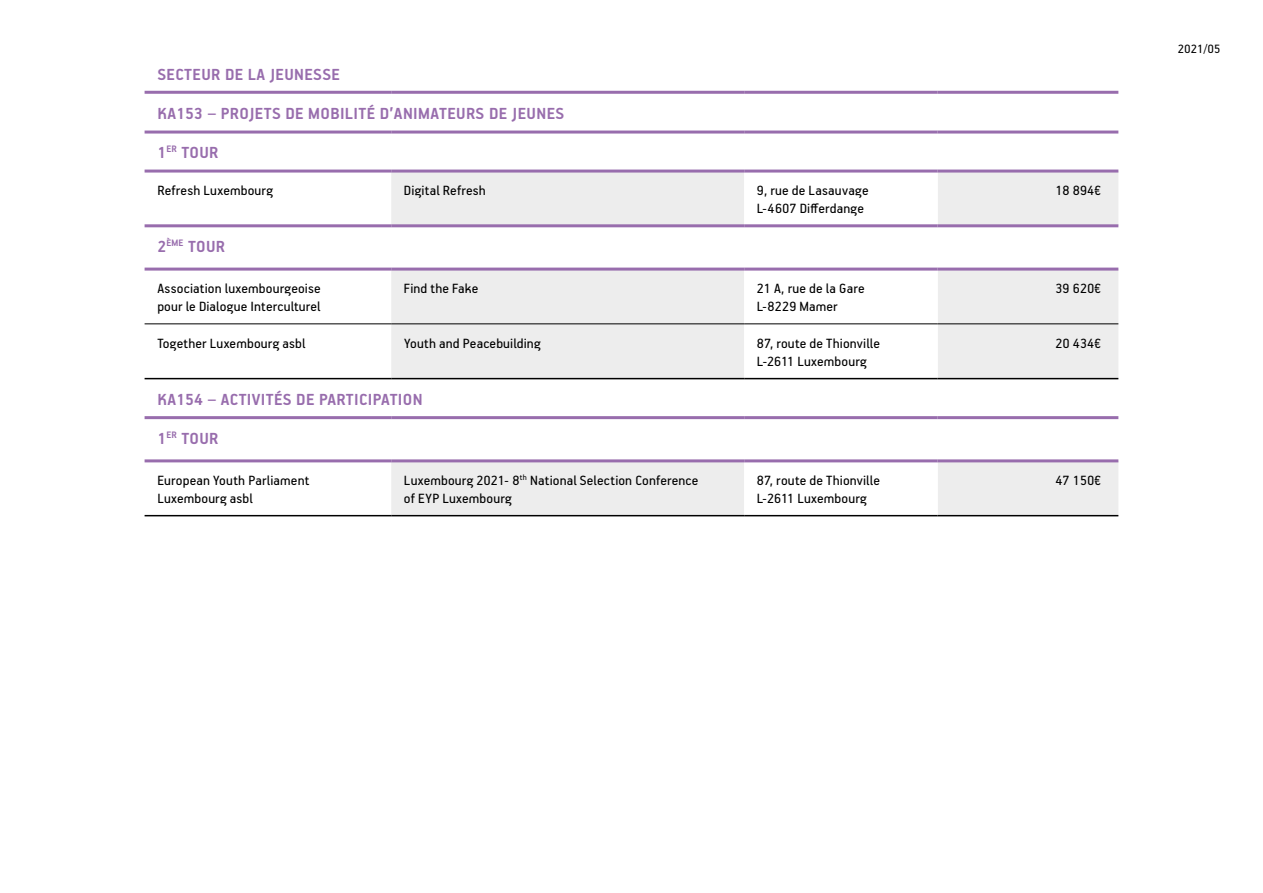
<style>
.page{position:relative;width:1263px;height:893px;background:#fff}
.page>*{position:absolute;margin:0;border:0;box-sizing:border-box;transform-origin:0 0}
.t1{font:700 18px/39px "PF Handbook Pro";letter-spacing:.02em;color:#986dad}
.t2{font:15px/18px "PF Handbook Pro";letter-spacing:.01em;color:#000}
.t3{font:13.5px "PF Handbook Pro";color:#000}
</style>
<div class="page">
<svg style="left:391px;top:173px;width:727px;height:342px;fill:#ededed"></svg>
<svg style="left:744px;top:173px;width:194px;height:342px"></svg>
<hr style="left:145px;top:323px;width:246px;height:1px;background:#000">
<hr style="left:391px;top:323px;width:353px;height:1px;background:#000">
<hr style="left:744px;top:323px;width:194px;height:1px;background:#000">
<hr style="left:938px;top:323px;width:180px;height:1px;background:#000">
<hr style="left:145px;top:224px;width:246px;height:3px;background:#986dad">
<hr style="left:391px;top:224px;width:353px;height:3px;background:#986dad">
<hr style="left:744px;top:224px;width:194px;height:3px;background:#986dad">
<hr style="left:938px;top:224px;width:180px;height:3px;background:#986dad">
<hr style="left:145px;top:268px;width:246px;height:3px;background:#986dad">
<hr style="left:391px;top:268px;width:353px;height:3px;background:#986dad">
<hr style="left:744px;top:268px;width:194px;height:3px;background:#986dad">
<hr style="left:938px;top:268px;width:180px;height:3px;background:#986dad">
<hr style="left:145px;top:91px;width:246px;height:3px;background:#986dad">
<hr style="left:391px;top:91px;width:353px;height:3px;background:#986dad">
<hr style="left:744px;top:91px;width:194px;height:3px;background:#986dad">
<hr style="left:938px;top:91px;width:180px;height:3px;background:#986dad">
<hr style="left:145px;top:378px;width:246px;height:1px;background:#000">
<hr style="left:391px;top:378px;width:353px;height:1px;background:#000">
<hr style="left:744px;top:378px;width:194px;height:1px;background:#000">
<hr style="left:938px;top:378px;width:180px;height:1px;background:#000">
<hr style="left:145px;top:515px;width:246px;height:1px;background:#000">
<hr style="left:391px;top:515px;width:353px;height:1px;background:#000">
<hr style="left:744px;top:515px;width:194px;height:1px;background:#000">
<hr style="left:938px;top:515px;width:180px;height:1px;background:#000">
<hr style="left:145px;top:131px;width:246px;height:3px;background:#986dad">
<hr style="left:391px;top:131px;width:353px;height:3px;background:#986dad">
<hr style="left:744px;top:131px;width:194px;height:3px;background:#986dad">
<hr style="left:938px;top:131px;width:180px;height:3px;background:#986dad">
<hr style="left:145px;top:170px;width:246px;height:3px;background:#986dad">
<hr style="left:391px;top:170px;width:353px;height:3px;background:#986dad">
<hr style="left:744px;top:170px;width:194px;height:3px;background:#986dad">
<hr style="left:938px;top:170px;width:180px;height:3px;background:#986dad">
<hr style="left:145px;top:416px;width:246px;height:3px;background:#986dad">
<hr style="left:391px;top:416px;width:353px;height:3px;background:#986dad">
<hr style="left:744px;top:416px;width:194px;height:3px;background:#986dad">
<hr style="left:938px;top:416px;width:180px;height:3px;background:#986dad">
<hr style="left:145px;top:459px;width:246px;height:3px;background:#986dad">
<hr style="left:391px;top:459px;width:353px;height:3px;background:#986dad">
<hr style="left:744px;top:459px;width:194px;height:3px;background:#986dad">
<hr style="left:938px;top:459px;width:180px;height:3px;background:#986dad">
<p class="t1" style="left:157px;top:55px;width:408px">SECTEUR DE LA JEUNESSE<br>KA153 – PROJETS DE MOBILITÉ D’ANIMATEURS DE JEUNES<br>1<sup>ER</sup> TOUR</p>
<p class="t2" style="left:157px;top:181px;width:117px">Refresh Luxembourg</p>
<p class="t2" style="left:404px;top:181px;width:83px">Digital Refresh</p>
<p class="t2" style="left:757px;top:181px;width:113px">9, rue de Lasauvage<br>L-4607 Differdange</p>
<p class="t2" style="left:1055px;top:181px;width:47px">18 894€</p>
<p class="t1" style="left:157px;top:226px;width:69px">2<sup>ÈME</sup> TOUR</p>
<p class="t2" style="left:157px;top:279px;width:165px">Association luxembourgeoise pour le Dialogue Interculturel</p>
<p class="t2" style="left:404px;top:279px;width:76px">Find the Fake</p>
<p class="t2" style="left:757px;top:279px;width:109px">21 A, rue de la Gare<br>L-8229 Mamer</p>
<p class="t2" style="left:1055px;top:279px;width:47px">39 620€</p>
<p class="t2" style="left:157px;top:334px;width:150px">Together Luxembourg asbl</p>
<p class="t2" style="left:404px;top:334px;width:138px">Youth and Peacebuilding</p>
<p class="t2" style="left:757px;top:334px;width:125px">87, route de Thionville<br>L-2611 Luxembourg</p>
<p class="t2" style="left:1055px;top:334px;width:47px">20 434€</p>
<p class="t1" style="left:157px;top:379px;width:267px">KA154 – ACTIVITÉS DE PARTICIPATION<br>1<sup>ER</sup> TOUR</p>
<p class="t2" style="left:157px;top:471px;width:154px">European Youth Parliament<br>Luxembourg asbl</p>
<p class="t2" style="left:404px;top:471px;width:296px">Luxembourg 2021- 8<sup>th</sup> National Selection Conference of EYP Luxembourg</p>
<p class="t2" style="left:757px;top:471px;width:125px">87, route de Thionville<br>L-2611 Luxembourg</p>
<p class="t2" style="left:1055px;top:471px;width:47px">47 150€</p>
<p class="t3" style="left:1178px;top:40px;width:44px">2021/05</p>
</div>
